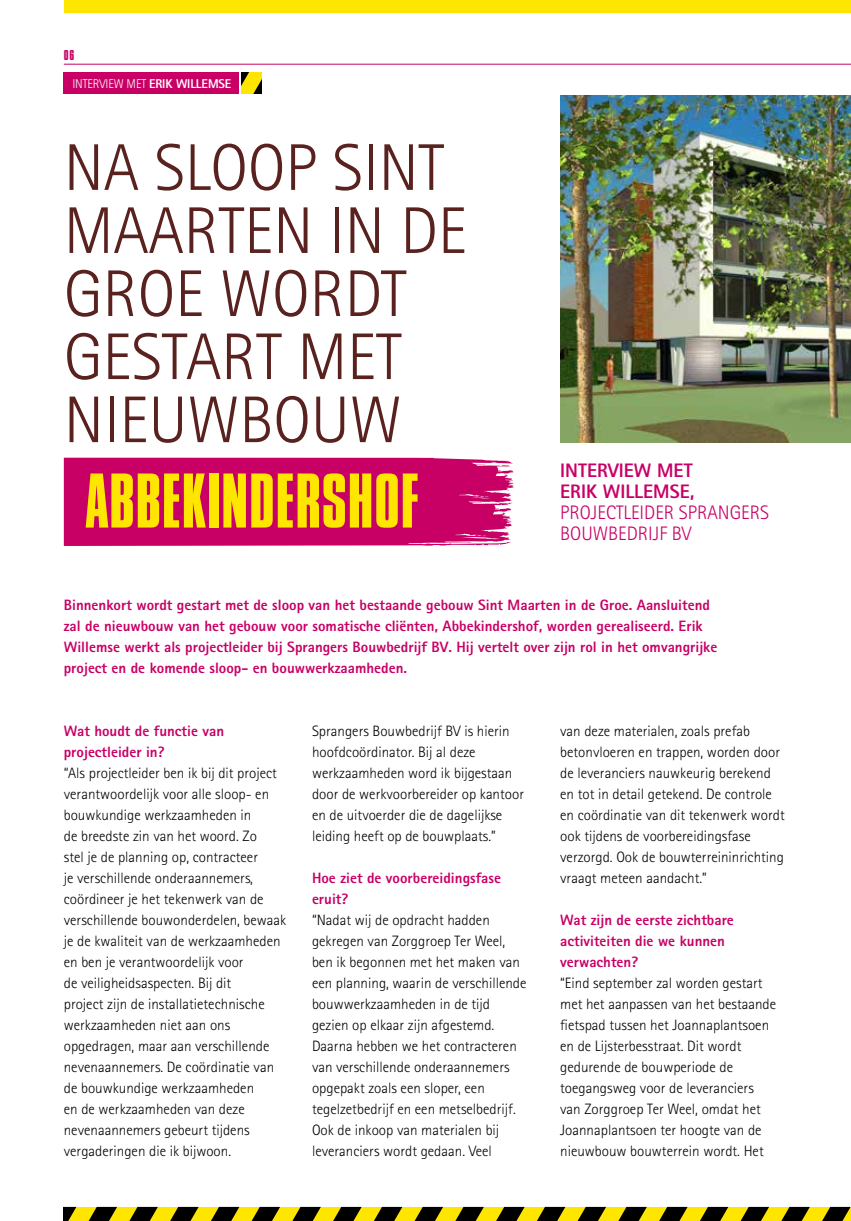
<style>
.page{position:relative;width:851px;height:1221px;background:#fff}
.page>*{position:absolute;margin:0;border:0;box-sizing:border-box;transform-origin:0 0}
.t1{font:81px "Compacta Plain";color:#ffe600}
.t2{font:300 66px/63px "Agfa Rotis Sans Serif";color:#59221f}
.t3{font:300 19.5px/21px "Agfa Rotis Sans Serif";color:#c80066}
.t4{font:800 19.5px/21px "Agfa Rotis Sans Serif";color:#c80066}
.t5{font:300 15px/21px "Agfa Rotis Sans Serif";color:#000}
.t6{font:800 15px/21px "Agfa Rotis Sans Serif";color:#c80066}
.t7{font:15px "Compacta Plain";color:#c80066}
.t8{font:300 12.75px "Agfa Rotis Sans Serif";letter-spacing:-.01em;color:#fff}
.s1{font-weight:800}
</style>
<div class="page">
<div style="left:64px;top:0;width:786px;height:13px;background:#ffe600"></div>
<svg style="left:64px;top:1206px;width:786px;height:14px;background:#867b11"></svg>
<hr style="left:64px;top:64px;width:786px;height:1px;background:#c80066">
<div style="left:64px;top:72px;width:175px;height:22px;background:#c80066"></div>
<svg style="left:241px;top:72px;width:20px;height:22px"></svg>
<div style="left:64px;top:457px;width:449px;height:89px;background:#c80066"></div>
<img style="left:560px;top:96px;width:290px;height:346px">
<p class="t7" style="left:64px;top:46px;width:12px">06</p>
<p class="t8" style="left:72px;top:76px;width:160px">INTERVIEW MET <span class="s1">ERIK WILLEMSE</span></p>
<h2 class="t2" style="left:64px;top:136px;width:404px">NA SLOOP SINT<br>MAARTEN IN DE<br>GROE WORDT<br>GESTART MET<br>NIEUWBOUW</h2>
<h1 class="t1" style="left:85px;top:457px;width:335px">ABBEKINDERSHOF</h1>
<h3 class="t4" style="left:560px;top:460px;width:136px">INTERVIEW MET<br>ERIK WILLEMSE,</h3>
<h3 class="t3" style="left:560px;top:502px;width:210px">PROJECTLEIDER SPRANGERS<br>BOUWBEDRIJF BV</h3>
<p class="t6" style="left:64px;top:594px;width:655px">Binnenkort wordt gestart met de sloop van het bestaande gebouw Sint Maarten in de Groe. Aansluitend zal de nieuwbouw van het gebouw voor somatische cliënten, Abbekindershof, worden gerealiseerd. Erik Willemse werkt als projectleider bij Sprangers Bouwbedrijf BV. Hij vertelt over zijn rol in het omvangrijke project en de komende sloop- en bouwwerkzaamheden.</p>
<p class="t6" style="left:64px;top:720px;width:162px">Wat houdt de functie van projectleider in?</p>
<p class="t5" style="left:64px;top:762px;width:224px">“Als projectleider ben ik bij dit project verantwoordelijk voor alle sloop- en bouwkundige werkzaamheden in<br>de breedste zin van het woord. Zo<br>stel je de planning op, contracteer<br>je verschillende onderaannemers, coördineer je het tekenwerk van de verschillende bouwonderdelen, bewaak je de kwaliteit van de werkzaamheden en ben je verantwoordelijk voor<br>de veiligheidsaspecten. Bij dit<br>project zijn de installatietechnische werkzaamheden niet aan ons opgedragen, maar aan verschillende nevenaannemers. De coördinatie van de bouwkundige werkzaamheden<br>en de werkzaamheden van deze nevenaannemers gebeurt tijdens vergaderingen die ik bijwoon.</p>
<p class="t5" style="left:312px;top:720px;width:213px">Sprangers Bouwbedrijf BV is hierin hoofdcoördinator. Bij al deze werkzaamheden word ik bijgestaan door de werkvoorbereider op kantoor en de uitvoerder die de dagelijkse leiding heeft op de bouwplaats.”</p>
<p class="t6" style="left:312px;top:867px;width:190px">Hoe ziet de voorbereidingsfase eruit?</p>
<p class="t5" style="left:312px;top:909px;width:216px">“Nadat wij de opdracht hadden gekregen van Zorggroep Ter Weel, ben ik begonnen met het maken van een planning, waarin de verschillende bouwwerkzaamheden in de tijd gezien op elkaar zijn afgestemd.<br>Daarna hebben we het contracteren van verschillende onderaannemers opgepakt zoals een sloper, een tegelzetbedrijf en een metselbedrijf.<br>Ook de inkoop van materialen bij leveranciers wordt gedaan. Veel</p>
<p class="t5" style="left:560px;top:720px;width:226px">van deze materialen, zoals prefab betonvloeren en trappen, worden door de leveranciers nauwkeurig berekend en tot in detail getekend. De controle en coördinatie van dit tekenwerk wordt ook tijdens de voorbereidingsfase verzorgd. Ook de bouwterreininrichting vraagt meteen aandacht.”</p>
<p class="t6" style="left:560px;top:909px;width:175px">Wat zijn de eerste zichtbare activiteiten die we kunnen verwachten?</p>
<p class="t5" style="left:560px;top:972px;width:217px">“Eind september zal worden gestart met het aanpassen van het bestaande fietspad tussen het Joannaplantsoen en de Lijsterbesstraat. Dit wordt gedurende de bouwperiode de toegangsweg voor de leveranciers van Zorggroep Ter Weel, omdat het Joannaplantsoen ter hoogte van de nieuwbouw bouwterrein wordt. Het</p>
</div>
